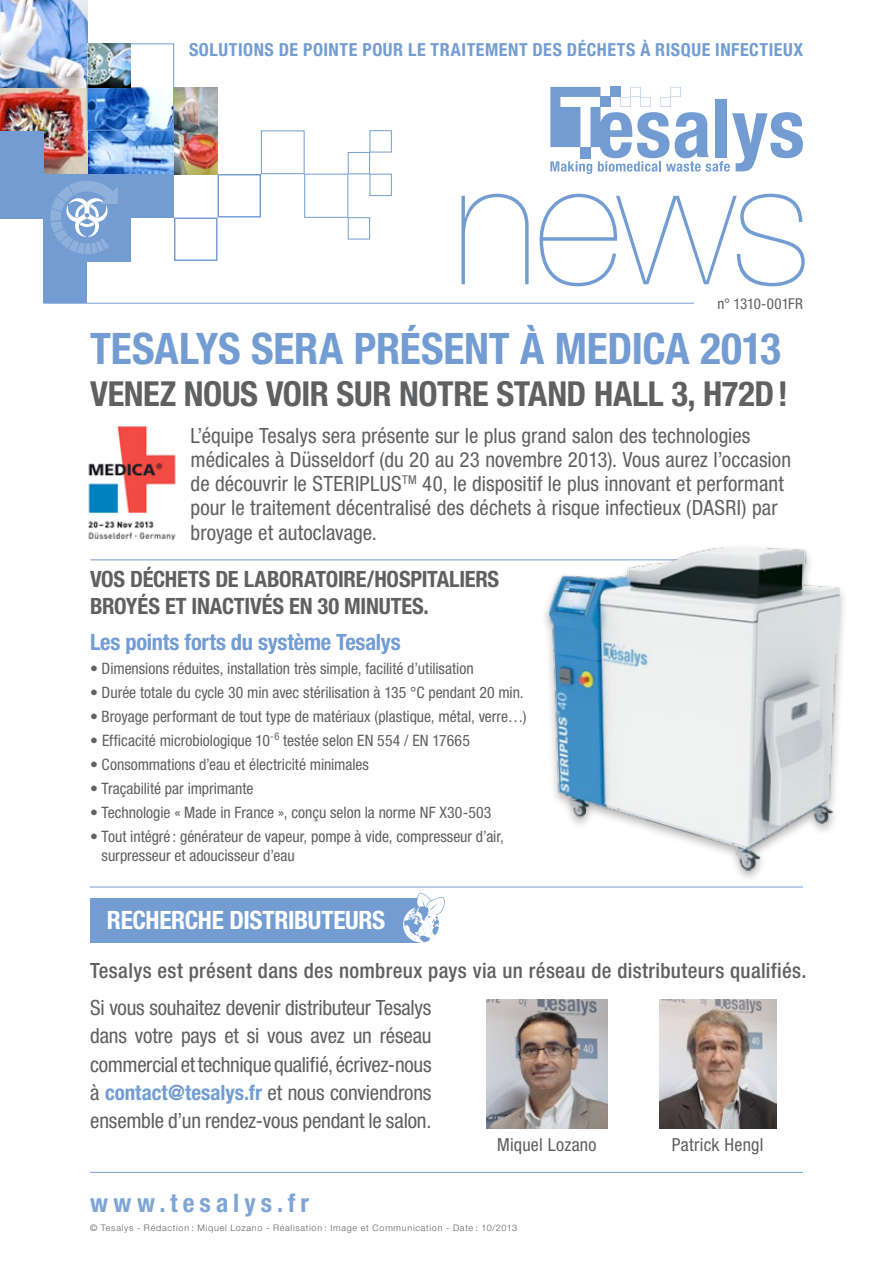
<style>
.page{position:relative;width:893px;height:1263px;background:#fff}
.page>*{position:absolute;margin:0;border:0;box-sizing:border-box;transform-origin:0 0}
.t1{font:700 condensed 43.5px "Helvetica Neue LT Std";letter-spacing:-.005em;color:#739dd2}
.t2{font:700 condensed 34.5px "Helvetica Neue LT Std";letter-spacing:-.01em;color:#5f6062}
.t3{font:700 condensed 25.5px "Helvetica Neue LT Std";letter-spacing:.2em;color:#7ea5d6}
.t4{font:700 condensed 25.35px "Helvetica Neue LT Std";letter-spacing:-.015em;color:#fff}
.t5{font:700 condensed 22.5px "Helvetica Neue LT Std";letter-spacing:-.01em;color:#5f6062}
.t6{font:700 condensed 22.5px "Helvetica Neue LT Std";letter-spacing:-.01em;color:#739dd2}
.t7{font:condensed 21px/24.2px "Helvetica Neue LT Std";color:#5f6062}
.t8{font:500 condensed 21px "Helvetica Neue LT Std";letter-spacing:.015em;color:#5f6062}
.t9{font:700 condensed 18px "Helvetica Neue LT Std";letter-spacing:.03em;color:#739dd2}
.t10{font:condensed 18px "Helvetica Neue LT Std";letter-spacing:.01em;color:#5f6062}
.t11{font:condensed 15.75px/18.8px "Helvetica Neue LT Std";color:#5f6062}
.t12{font:condensed 15px "Helvetica Neue LT Std";letter-spacing:-.005em;color:#5f6062}
.t13{font:300 9px "Helvetica Neue LT Std";letter-spacing:.085em;color:#5f6062}
.s1{font-weight:700;color:#739dd2}
</style>
<div class="page">
<svg style="left:550px;top:87px;width:253px;height:87px"></svg>
<img style="left:0;top:87px;width:174px;height:87px">
<img style="left:0;top:0;width:87px;height:87px">
<div style="left:0;top:131px;width:44px;height:87px;background:#739dd2"></div>
<div style="left:44px;top:175px;width:43px;height:128px;background:#739dd2"></div>
<div style="left:174px;top:217px;width:44px;height:44px;border:1px solid #739dd2"></div>
<div style="left:130px;top:174px;width:44px;height:44px;background:#739dd2"></div>
<div style="left:217px;top:174px;width:44px;height:44px;border:1px solid #739dd2"></div>
<div style="left:304px;top:174px;width:44px;height:43px;border:1px solid #739dd2"></div>
<div style="left:261px;top:131px;width:44px;height:43px;border:1px solid #739dd2"></div>
<div style="left:87px;top:44px;width:87px;height:87px;border:1px solid #739dd2"></div>
<div style="left:348px;top:152px;width:22px;height:22px;border:1px solid #739dd2"></div>
<div style="left:348px;top:218px;width:22px;height:21px;border:1px solid #739dd2"></div>
<div style="left:370px;top:174px;width:21px;height:22px;border:1px solid #739dd2"></div>
<img style="left:174px;top:87px;width:44px;height:87px">
<div style="left:44px;top:174px;width:86px;height:87px;background:#739dd2"></div>
<svg style="left:50px;top:181px;width:68px;height:73px"></svg>
<img style="left:87px;top:44px;width:44px;height:43px">
<img style="left:88px;top:426px;width:88px;height:113px">
<hr style="left:90px;top:559px;width:713px;height:1px;background:#739dd2">
<hr style="left:90px;top:886px;width:713px;height:1px;background:#739dd2">
<hr style="left:90px;top:1172px;width:713px;height:1px;background:#739dd2">
<hr style="left:44px;top:303px;width:650px;height:1px;background:#739dd2">
<svg style="left:461px;top:194px;width:344px;height:93px"></svg>
<div style="left:90px;top:898px;width:329px;height:44px;background:#739dd2"></div>
<img style="left:486px;top:1000px;width:121px;height:128px">
<img style="left:659px;top:1000px;width:117px;height:128px">
<svg style="left:403px;top:893px;width:42px;height:49px"></svg>
<div style="left:540px;top:543px;width:308px;height:340px;background:#fff"></div>
<img style="left:546px;top:547px;width:294px;height:325px">
<p class="t9" style="left:189px;top:39px;width:615px">SOLUTIONS DE POINTE POUR LE TRAITEMENT DES DÉCHETS À RISQUE INFECTIEUX</p>
<p class="t12" style="left:717px;top:295px;width:87px">n° 1310-001FR</p>
<p class="t1" style="left:90px;top:322px;width:693px">TESALYS SERA PRÉSENT À MEDICA 2013</p>
<p class="t2" style="left:90px;top:372px;width:700px">VENEZ NOUS VOIR SUR NOTRE STAND HALL 3, H72D!</p>
<p class="t7" style="left:191px;top:423px;width:602px">L’équipe Tesalys sera présente sur le plus grand salon des technologies médicales à Düsseldorf (du 20 au 23 novembre 2013). Vous aurez l’occasion de découvrir le STERIPLUS<sup>TM</sup> 40, le dispositif le plus innovant et performant pour le traitement décentralisé des déchets à risque infectieux (DASRI) par broyage et autoclavage.</p>
<p class="t5" style="left:90px;top:565px;width:411px">VOS DÉCHETS DE LABORATOIRE/HOSPITALIERS</p>
<p class="t5" style="left:90px;top:592px;width:340px">BROYÉS ET INACTIVÉS EN 30 MINUTES.</p>
<p class="t6" style="left:90px;top:628px;width:312px">Les points forts du système Tesalys</p>
<p class="t11" style="left:90px;top:659px;width:385px">• Dimensions réduites, installation très simple, facilité d’utilisation</p>
<p class="t11" style="left:90px;top:683px;width:435px">• Durée totale du cycle 30 min avec stérilisation à 135 °C pendant 20 min.</p>
<p class="t11" style="left:90px;top:707px;width:438px">• Broyage performant de tout type de matériaux (plastique, métal, verre…)</p>
<p class="t11" style="left:90px;top:731px;width:381px">• Efficacité microbiologique 10<sup>-6</sup> testée selon EN 554 / EN 17665</p>
<p class="t11" style="left:90px;top:755px;width:281px">• Consommations d’eau et électricité minimales</p>
<p class="t11" style="left:90px;top:779px;width:165px">• Traçabilité par imprimante</p>
<p class="t11" style="left:90px;top:803px;width:403px">• Technologie « Made in France », conçu selon la norme NF X30-503</p>
<p class="t11" style="left:102px;top:827px;width:404px;text-indent:-12px">• Tout intégré : générateur de vapeur, pompe à vide, compresseur d’air, surpresseur et adoucisseur d’eau</p>
<p class="t4" style="left:107px;top:905px;width:280px">RECHERCHE DISTRIBUTEURS</p>
<p class="t8" style="left:90px;top:958px;width:718px">Tesalys est présent dans des nombreux pays via un réseau de distributeurs qualifiés.</p>
<p class="t7" style="left:90px;top:993px;width:343px;line-height:28.3px;text-align:justify">Si vous souhaitez devenir distributeur Tesalys dans votre pays et si vous avez un réseau commercial et technique qualifié, écrivez-nous à <span class="s1">contact@tesalys.fr</span> et nous conviendrons ensemble d’un rendez-vous pendant le salon.</p>
<p class="t10" style="left:497px;top:1134px;width:101px">Miquel Lozano</p>
<p class="t10" style="left:672px;top:1134px;width:93px">Patrick Hengl</p>
<p class="t3" style="left:90px;top:1187px;width:221px">www.tesalys.fr</p>
<p class="t13" style="left:90px;top:1222px;width:429px">© Tesalys - Rédaction : Miquel Lozano - Réalisation : Image et Communication - Date : 10/2013</p>
</div>
